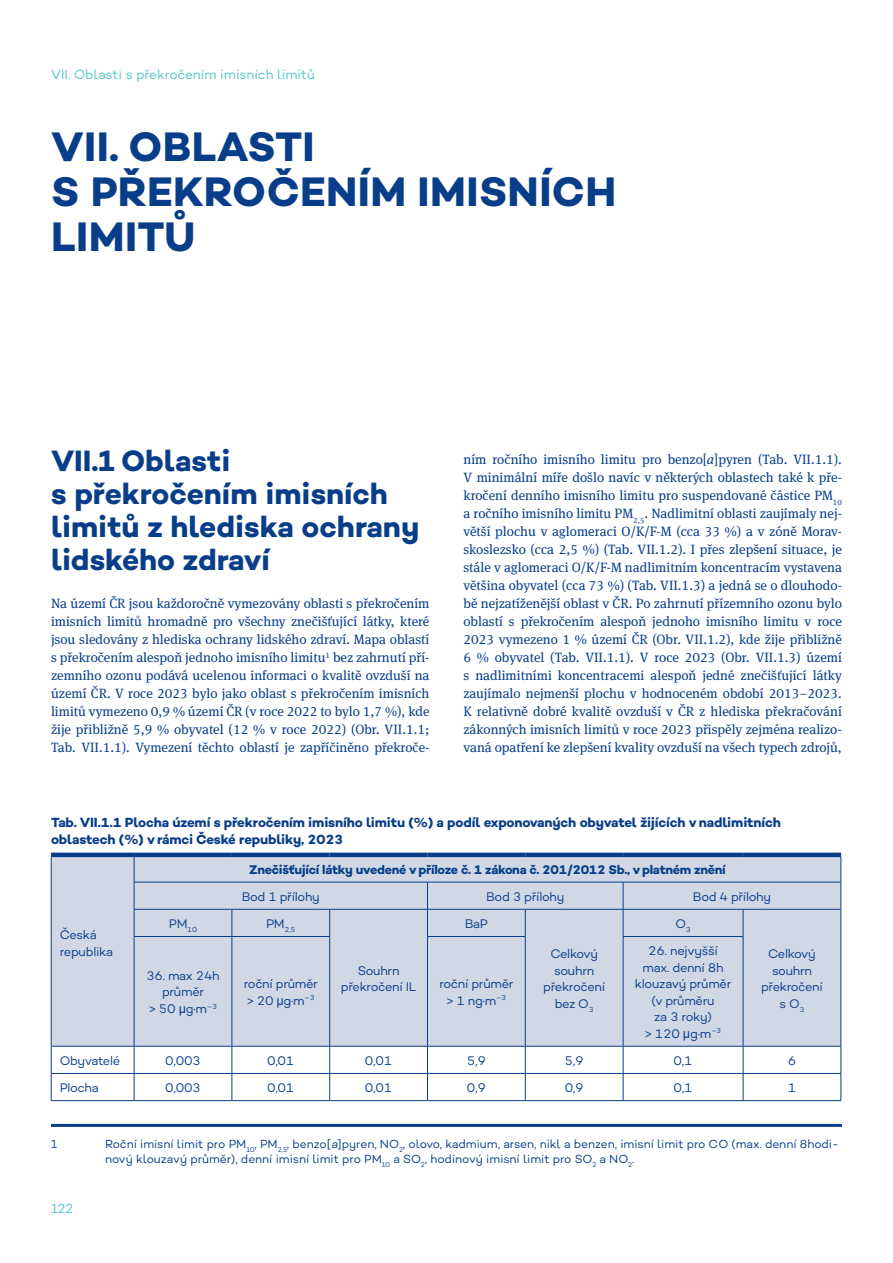
<style>
.page{position:relative;width:893px;height:1263px;background:#fff}
.page>*{position:absolute;margin:0;border:0;box-sizing:border-box;transform-origin:0 0}
._03_Kapitola{font:700 42px/45px "Campton";letter-spacing:.01em;color:#083e89}
._01_Nadpis_2{font:700 30px/33px "Campton";color:#083e89}
._00_Text_1{font:13.5px/18px "Meta Serif Pro";color:#083e89;text-align:justify}
._04_Popisek{font:700 13.5px/16.5px "Campton";letter-spacing:-.01em;color:#083e89}
.t1{font:13.5px "Campton";letter-spacing:-.005em;color:#54c5cf}
._02_Tabulka{font:12.75px/16.5px "Campton";letter-spacing:-.025em;color:#083e89;text-align:center}
._02_Tabulka-2{font:700 12.75px "Campton";letter-spacing:-.02em;color:#083e89}
._04_Poznamka{font:12px/14.4px "Campton";letter-spacing:-.005em;color:#083e89}
._02_Tabulka-3{font:7.5px "Campton";color:#083e89}
.s1{font-style:italic}
.s2{font-family:"Arial"}
</style>
<div class="page">
<hr style="left:51px;top:1124px;width:791px;height:3px;background:#083e89">
<div style="left:52px;top:857px;width:789px;height:189px;background:#d0d7e5"></div>
<svg style="left:51px;top:857px;width:1px;height:79px"></svg>
<hr style="left:51px;top:936px;width:1px;height:110px;background:#083e89">
<hr style="left:134px;top:882px;width:98px;height:1px;background:#083e89">
<hr style="left:232px;top:882px;width:98px;height:1px;background:#083e89">
<hr style="left:330px;top:882px;width:97px;height:1px;background:#083e89">
<hr style="left:427px;top:882px;width:98px;height:1px;background:#083e89">
<hr style="left:525px;top:882px;width:98px;height:1px;background:#083e89">
<hr style="left:623px;top:882px;width:120px;height:1px;background:#083e89">
<hr style="left:743px;top:882px;width:98px;height:1px;background:#083e89">
<hr style="left:134px;top:909px;width:98px;height:1px;background:#083e89">
<svg style="left:134px;top:857px;width:1px;height:79px"></svg>
<hr style="left:232px;top:909px;width:98px;height:1px;background:#083e89">
<svg style="left:232px;top:909px;width:1px;height:27px"></svg>
<hr style="left:427px;top:909px;width:98px;height:1px;background:#083e89">
<hr style="left:623px;top:909px;width:120px;height:1px;background:#083e89">
<hr style="left:134px;top:936px;width:98px;height:1px;background:#083e89">
<hr style="left:134px;top:937px;width:1px;height:109px;background:#083e89">
<hr style="left:232px;top:936px;width:98px;height:1px;background:#083e89">
<hr style="left:232px;top:937px;width:1px;height:109px;background:#083e89">
<hr style="left:427px;top:936px;width:98px;height:1px;background:#083e89">
<hr style="left:623px;top:936px;width:120px;height:1px;background:#083e89">
<svg style="left:51px;top:1046px;width:791px;height:55px"></svg>
<hr style="left:51px;top:1100px;width:83px;height:1px;background:#083e89">
<hr style="left:134px;top:1100px;width:98px;height:1px;background:#083e89">
<hr style="left:232px;top:1100px;width:98px;height:1px;background:#083e89">
<hr style="left:330px;top:1100px;width:97px;height:1px;background:#083e89">
<hr style="left:427px;top:1100px;width:98px;height:1px;background:#083e89">
<hr style="left:525px;top:1100px;width:98px;height:1px;background:#083e89">
<hr style="left:623px;top:1100px;width:120px;height:1px;background:#083e89">
<hr style="left:743px;top:1100px;width:98px;height:1px;background:#083e89">
<hr style="left:51px;top:853px;width:83px;height:4px;background:#083e89">
<hr style="left:134px;top:853px;width:98px;height:4px;background:#083e89">
<hr style="left:232px;top:853px;width:98px;height:4px;background:#083e89">
<hr style="left:330px;top:853px;width:97px;height:4px;background:#083e89">
<hr style="left:427px;top:853px;width:98px;height:4px;background:#083e89">
<hr style="left:525px;top:853px;width:98px;height:4px;background:#083e89">
<hr style="left:623px;top:853px;width:120px;height:4px;background:#083e89">
<hr style="left:743px;top:853px;width:98px;height:4px;background:#083e89">
<hr style="left:330px;top:909px;width:97px;height:1px;background:#083e89">
<svg style="left:329px;top:909px;width:1px;height:27px"></svg>
<svg style="left:427px;top:882px;width:1px;height:54px"></svg>
<hr style="left:329px;top:937px;width:1px;height:109px;background:#083e89">
<hr style="left:427px;top:937px;width:1px;height:109px;background:#083e89">
<hr style="left:330px;top:1046px;width:97px;height:1px;background:#083e89">
<hr style="left:525px;top:909px;width:98px;height:1px;background:#083e89">
<svg style="left:525px;top:909px;width:1px;height:27px"></svg>
<svg style="left:623px;top:882px;width:1px;height:54px"></svg>
<hr style="left:525px;top:937px;width:1px;height:109px;background:#083e89">
<hr style="left:623px;top:937px;width:1px;height:109px;background:#083e89">
<hr style="left:525px;top:1046px;width:98px;height:1px;background:#083e89">
<hr style="left:743px;top:909px;width:98px;height:1px;background:#083e89">
<svg style="left:743px;top:909px;width:1px;height:27px"></svg>
<svg style="left:841px;top:857px;width:1px;height:79px"></svg>
<hr style="left:743px;top:937px;width:1px;height:109px;background:#083e89">
<hr style="left:841px;top:936px;width:1px;height:110px;background:#083e89">
<hr style="left:743px;top:1046px;width:98px;height:1px;background:#083e89">
<p class="t1" style="left:51px;top:66px;width:265px">VII. Oblasti s překročením imisních limitů</p>
<p class="_03_Kapitola" style="left:51px;top:124px;width:567px">VII. OBLASTI<br>S PŘEKROČENÍM IMISNÍCH<br>LIMITŮ</p>
<p class="_01_Nadpis_2" style="left:51px;top:444px;width:370px">VII.1 Oblasti<br>s překročením imisních limitů z hlediska ochrany lidského zdraví</p>
<p class="_00_Text_1" style="left:51px;top:594px;width:380px">Na území ČR jsou každoročně vymezovány oblasti s překročením imisních limitů hromadně pro všechny znečišťující látky, které jsou sledovány z hlediska ochrany lidského zdraví. Mapa oblastí s překročením alespoň jednoho imisního limitu<sup>1</sup> bez zahrnutí pří&shy;zemního ozonu podává ucelenou informaci o kvalitě ovzduší na území ČR. V roce 2023 bylo jako oblast s překročením imisních limitů vymezeno 0,9 % území ČR (v roce 2022 to bylo 1,7 %), kde žije přibližně 5,9 % obyvatel (12 % v roce 2022) (Obr. VII.1.1; Tab. VII.1.1). Vymezení těchto oblastí je zapříčiněno překroče-</p>
<p class="_00_Text_1" style="left:463px;top:450px;width:380px">ním ročního imisního limitu pro benzo[<span class="s1">a</span>]pyren (Tab. VII.1.1).<br>V minimální míře došlo navíc v některých oblastech také k pře&shy;kročení denního imisního limitu pro suspendované částice PM<sub>10 </sub>a ročního imisního limitu PM<sub>2,5</sub>. Nadlimitní oblasti zaujímaly nej&shy;větší plochu v aglomeraci O/K/F-M (cca 33 %) a v zóně Morav&shy;skoslezsko (cca 2,5 %) (Tab. VII.1.2). I přes zlepšení situace, je stále v aglomeraci O/K/F-M nadlimitním koncentracím vystavena většina obyvatel (cca 73 %) (Tab. VII.1.3) a jedná se o dlouhodo&shy;bě nejzatíženější oblast v ČR. Po zahrnutí přízemního ozonu bylo oblastí s překročením alespoň jednoho imisního limitu v roce 2023 vymezeno 1 % území ČR (Obr. VII.1.2), kde žije přibližně 6 % obyvatel (Tab. VII.1.1). V roce 2023 (Obr. VII.1.3) území s nadlimitními koncentracemi alespoň jedné znečišťující látky zaujímalo nejmenší plochu v hodnoceném období 2013–2023.<br>K relativně dobré kvalitě ovzduší v ČR z hlediska překračování zákonných imisních limitů v roce 2023 přispěly zejména realizo&shy;vaná opatření ke zlepšení kvality ovzduší na všech typech zdrojů,</p>
<p class="_04_Popisek" style="left:51px;top:814px;width:731px">Tab. VII.1.1 Plocha území s překročením imisního limitu (%) a podíl exponovaných obyvatel žijících v nadlimitních oblastech (%) v rámci České republiky, 2023</p>
<p class="_02_Tabulka" style="left:60px;top:926px;width:55px;text-align:left">Česká republika</p>
<p class="_02_Tabulka-2" style="left:249px;top:861px;width:478px">Znečišťující látky uvedené v příloze č. 1 zákona č. 201/2012 Sb., v platném znění</p>
<p class="_02_Tabulka" style="left:242px;top:888px;width:80px">Bod 1 přílohy</p>
<p class="_02_Tabulka" style="left:486px;top:888px;width:80px">Bod 3 přílohy</p>
<p class="_02_Tabulka" style="left:693px;top:888px;width:80px">Bod 4 přílohy</p>
<p class="_02_Tabulka" style="left:169px;top:915px;width:30px">PM<sub>10</sub></p>
<p class="_02_Tabulka-3" style="left:266px;top:925px;width:31px"><sup>PM</sup>2,5</p>
<p class="_02_Tabulka" style="left:465px;top:915px;width:25px">BaP</p>
<p class="_02_Tabulka" style="left:675px;top:915px;width:17px">O<sub>3</sub></p>
<p class="_02_Tabulka" style="left:146px;top:967px;width:75px">36. max 24h průměr</p>
<p class="_02_Tabulka" style="left:149px;top:1000px;width:70px">&gt; 50 <span class="s2">µ</span>g·m<sup>–3</sup></p>
<p class="_02_Tabulka" style="left:244px;top:975px;width:76px">roční průměr</p>
<p class="_02_Tabulka" style="left:247px;top:992px;width:70px">&gt; 20 <span class="s2">µ</span>g·m<sup>–3</sup></p>
<p class="_02_Tabulka" style="left:341px;top:962px;width:77px">Souhrn překročení IL</p>
<p class="_02_Tabulka" style="left:439px;top:975px;width:76px">roční průměr</p>
<p class="_02_Tabulka" style="left:446px;top:992px;width:61px">&gt; 1 ng·m<sup>–3</sup></p>
<p class="_02_Tabulka" style="left:543px;top:945px;width:63px">Celkový souhrn překročení bez O<sub>3</sub></p>
<p class="_02_Tabulka" style="left:635px;top:942px;width:98px">26. nejvyšší max. denní 8h klouzavý průměr (v průměru<br>za 3 roky)</p>
<p class="_02_Tabulka" style="left:645px;top:1025px;width:78px">&gt; 120 <span class="s2">µ</span>g·m<sup>–3</sup></p>
<p class="_02_Tabulka" style="left:761px;top:945px;width:63px">Celkový souhrn překročení s O<sub>3</sub></p>
<p class="_02_Tabulka" style="left:60px;top:1052px;width:62px">Obyvatelé</p>
<p class="_02_Tabulka" style="left:165px;top:1052px;width:37px">0,003</p>
<p class="_02_Tabulka" style="left:267px;top:1052px;width:29px">0,01</p>
<p class="_02_Tabulka" style="left:365px;top:1052px;width:29px">0,01</p>
<p class="_02_Tabulka" style="left:467px;top:1052px;width:21px">5,9</p>
<p class="_02_Tabulka" style="left:565px;top:1052px;width:21px">5,9</p>
<p class="_02_Tabulka" style="left:673px;top:1052px;width:21px">0,1</p>
<p class="_02_Tabulka" style="left:788px;top:1052px;width:10px">6</p>
<p class="_02_Tabulka" style="left:60px;top:1079px;width:41px">Plocha</p>
<p class="_02_Tabulka" style="left:165px;top:1079px;width:37px">0,003</p>
<p class="_02_Tabulka" style="left:267px;top:1079px;width:29px">0,01</p>
<p class="_02_Tabulka" style="left:365px;top:1079px;width:29px">0,01</p>
<p class="_02_Tabulka" style="left:467px;top:1079px;width:21px">0,9</p>
<p class="_02_Tabulka" style="left:565px;top:1079px;width:21px">0,9</p>
<p class="_02_Tabulka" style="left:673px;top:1079px;width:21px">0,1</p>
<p class="_02_Tabulka" style="left:788px;top:1079px;width:10px">1</p>
<p class="_04_Poznamka" style="left:51px;top:1136px;width:8px">1</p>
<p class="_04_Poznamka" style="left:105px;top:1136px;width:735px">Roční imisní limit pro PM<sub>10</sub>, PM<sub>2,5</sub>, benzo[<span class="s1">a</span>]pyren, NO<sub>2</sub>, olovo, kadmium, arsen, nikl a benzen, imisní limit pro CO (max. denní 8hodi&shy;nový klouzavý průměr), denní imisní limit pro PM<sub>10</sub> a SO<sub>2</sub>, hodinový imisní limit pro SO<sub>2</sub> a NO<sub>2</sub>.</p>
<p class="t1" style="left:51px;top:1200px;width:23px">122</p>
</div>
